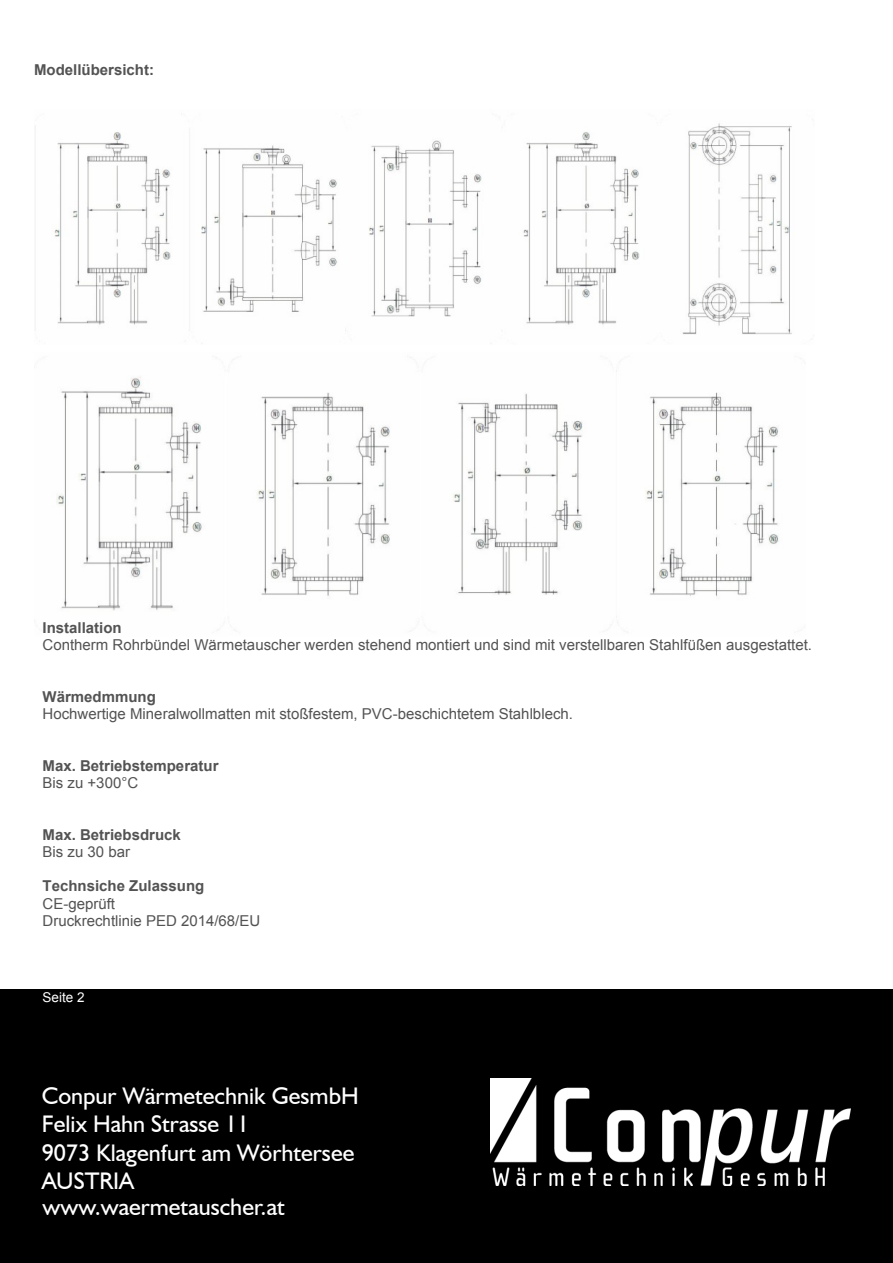
<style>
.page{position:relative;width:893px;height:1263px;background:#fff}
.page>*{position:absolute;margin:0;border:0;box-sizing:border-box;transform-origin:0 0}
.t1{font:24px/28.7px "Humanist 521 BT";color:#fff}
.t2{font:15px/17.2px "Arial";color:#535353}
.t3{font:700 15px "Arial";color:#535353}
.t4{font:13.5px "Arial";color:#fff}
</style>
<div class="page">
<img style="left:35px;top:123px;width:757px;height:211px">
<img style="left:34px;top:357px;width:745px;height:266px">
<div style="left:0;top:989px;width:5px;height:274px;background:#000"></div>
<div style="left:5px;top:989px;width:888px;height:274px;background:#000"></div>
<img style="left:490px;top:1079px;width:360px;height:106px">
<p class="t3" style="left:34px;top:64px;width:122px">Modellübersicht:</p>
<p class="t3" style="left:43px;top:622px;width:81px">Installation</p>
<p class="t2" style="left:43px;top:638px;width:771px">Contherm Rohrbündel Wärmetauscher werden stehend montiert und sind mit verstellbaren Stahlfüßen ausgestattet.</p>
<p class="t3" style="left:43px;top:691px;width:115px">Wärmedmmung</p>
<p class="t2" style="left:43px;top:707px;width:532px">Hochwertige Mineralwollmatten mit stoßfestem, PVC-beschichtetem Stahlblech.</p>
<p class="t3" style="left:43px;top:760px;width:177px">Max. Betriebstemperatur</p>
<p class="t2" style="left:43px;top:775px;width:97px">Bis zu +300°C</p>
<p class="t3" style="left:43px;top:829px;width:140px">Max. Betriebsdruck</p>
<p class="t2" style="left:43px;top:844px;width:89px">Bis zu 30 bar</p>
<p class="t3" style="left:43px;top:880px;width:163px">Technsiche Zulassung</p>
<p class="t2" style="left:43px;top:896px;width:219px">CE-geprüft<br>Druckrechtlinie PED 2014/68/EU</p>
<p class="t4" style="left:43px;top:992px;width:44px">Seite 2</p>
<h1 class="t1" style="left:42px;top:1083px;width:318px">Conpur Wärmetechnik GesmbH<br>Felix Hahn Strasse 11<br>9073 Klagenfurt am Wörhtersee<br>AUSTRIA</h1>
<h1 class="t1" style="left:43px;top:1194px;width:244px">www.waermetauscher.at</h1>
</div>
